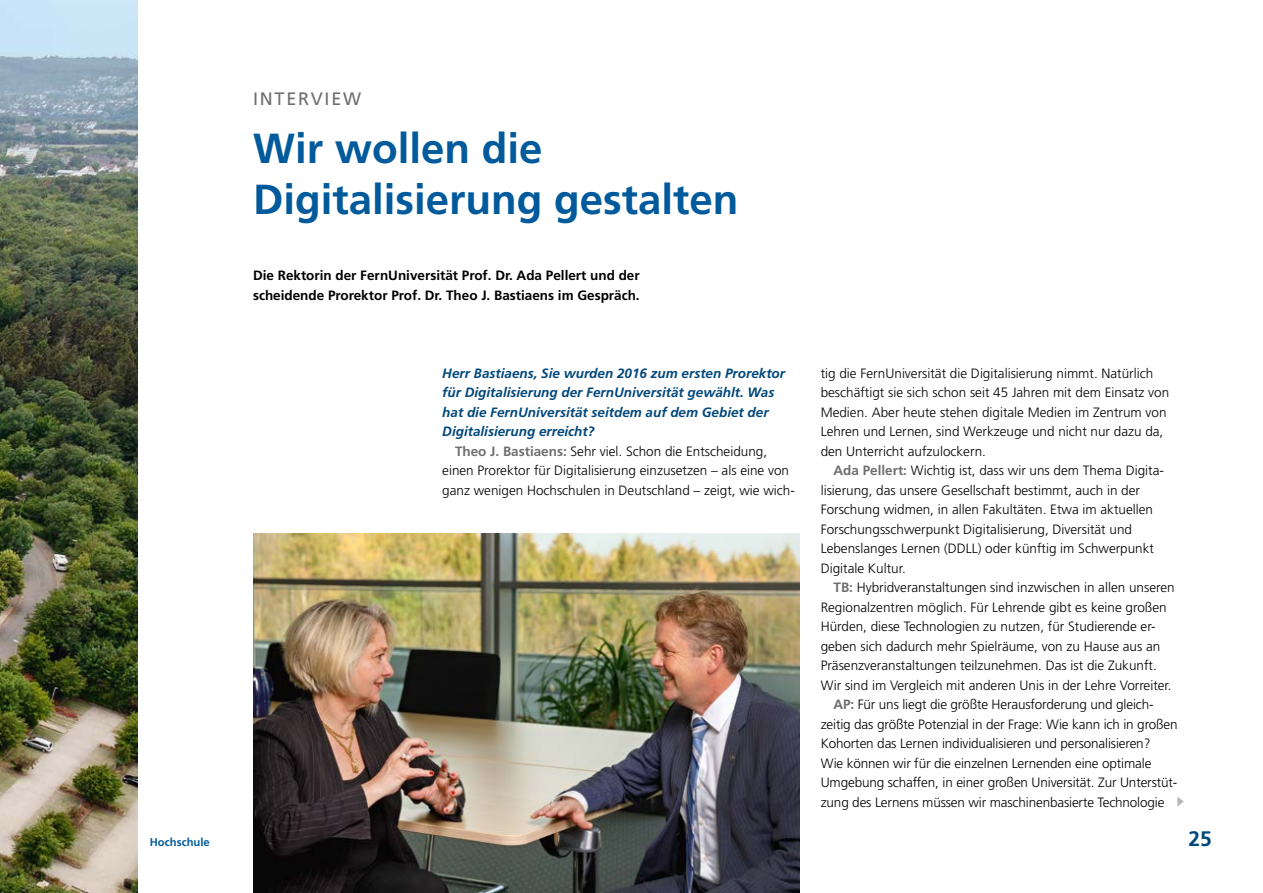
<style>
.page{position:relative;width:1263px;height:893px;background:#fff}
.page>*{position:absolute;margin:0;border:0;box-sizing:border-box;transform-origin:0 0}
.Artikel_h2{font:700 42px/51px "Frutiger";color:#005a9b}
.t1{font:700 21px "Frutiger";color:#00477b}
.Artikel_Dachzeile{font:18px "Frutiger";letter-spacing:.1em;color:#706f6f}
.Artikel_p_Einrückung{font:300 13.5px/19.5px "Frutiger";color:#000}
.Artikel_p{font:italic 700 13.5px/19.5px "Frutiger";color:#00477b}
.Artikel_p_Vorspann{font:700 13.5px/19.5px "Frutiger";color:#000}
.t2{font:700 11.25px "Frutiger";color:#005a9b}
.s1{font-weight:700;color:#706f6f}
</style>
<div class="page">
<svg style="left:1177px;top:796px;width:7px;height:11px"></svg>
<img style="left:0;top:0;width:137px;height:893px">
<img style="left:253px;top:534px;width:546px;height:359px">
<p class="Artikel_Dachzeile" style="left:253px;top:88px;width:110px">INTERVIEW</p>
<h2 class="Artikel_h2" style="left:253px;top:123px;width:487px">Wir wollen die<br>Digitalisierung gestalten</h2>
<p class="Artikel_p_Vorspann" style="left:253px;top:265px;width:388px">Die Rektorin der FernUniversität Prof. Dr. Ada Pellert und der scheidende Prorektor Prof. Dr. Theo J. Bastiaens im Gespräch.</p>
<p class="Artikel_p" style="left:442px;top:363px;width:344px">Herr Bastiaens, Sie wurden 2016 zum ersten Prorektor für Digitalisierung der FernUniversität gewählt. Was hat die FernUniversität seitdem auf dem Gebiet der Digitalisierung erreicht?</p>
<p class="Artikel_p_Einrückung" style="left:442px;top:441px;width:354px;text-indent:13px"><span class="s1">Theo J. Bastiaens:</span> Sehr viel. Schon die Entscheidung, einen Prorektor für Digitalisierung einzusetzen – als eine von ganz wenigen Hochschulen in Deutschland – zeigt, wie wich-</p>
<p class="Artikel_p_Einrückung" style="left:821px;top:363px;width:350px">tig die FernUniversität die Digitalisierung nimmt. Natürlich beschäftigt sie sich schon seit 45 Jahren mit dem Einsatz von Medien. Aber heute stehen digitale Medien im Zentrum von Lehren und Lernen, sind Werkzeuge und nicht nur dazu da, den Unterricht aufzulockern.</p>
<p class="Artikel_p_Einrückung" style="left:821px;top:461px;width:344px;text-indent:13px"><span class="s1">Ada Pellert:</span> Wichtig ist, dass wir uns dem Thema Digita&shy;lisierung, das unsere Gesellschaft bestimmt, auch in der Forschung widmen, in allen Fakultäten. Etwa im aktuellen Forschungsschwerpunkt Digitalisierung, Diversität und Lebenslanges Lernen (DDLL) oder künftig im Schwerpunkt Digitale Kultur.</p>
<p class="Artikel_p_Einrückung" style="left:821px;top:578px;width:355px;text-indent:13px"><span class="s1">TB:</span> Hybridveranstaltungen sind inzwischen in allen unseren Regionalzentren möglich. Für Lehrende gibt es keine großen Hürden, diese Technologien zu nutzen, für Studierende er&shy;geben sich dadurch mehr Spielräume, von zu Hause aus an Präsenzveranstaltungen teilzunehmen. Das ist die Zukunft.<br>Wir sind im Vergleich mit anderen Unis in der Lehre Vorreiter.</p>
<p class="Artikel_p_Einrückung" style="left:821px;top:695px;width:358px;text-indent:13px"><span class="s1">AP:</span> Für uns liegt die größte Herausforderung und gleich&shy;zeitig das größte Potenzial in der Frage: Wie kann ich in großen Kohorten das Lernen individualisieren und personalisieren?<br>Wie können wir für die einzelnen Lernenden eine optimale Umgebung schaffen, in einer großen Universität. Zur Unterstüt&shy;zung des Lernens müssen wir maschinenbasierte Technologie</p>
<p class="t2" style="left:150px;top:835px;width:61px">Hochschule</p>
<h2 class="t1" style="left:1188px;top:826px;width:25px">25</h2>
</div>
